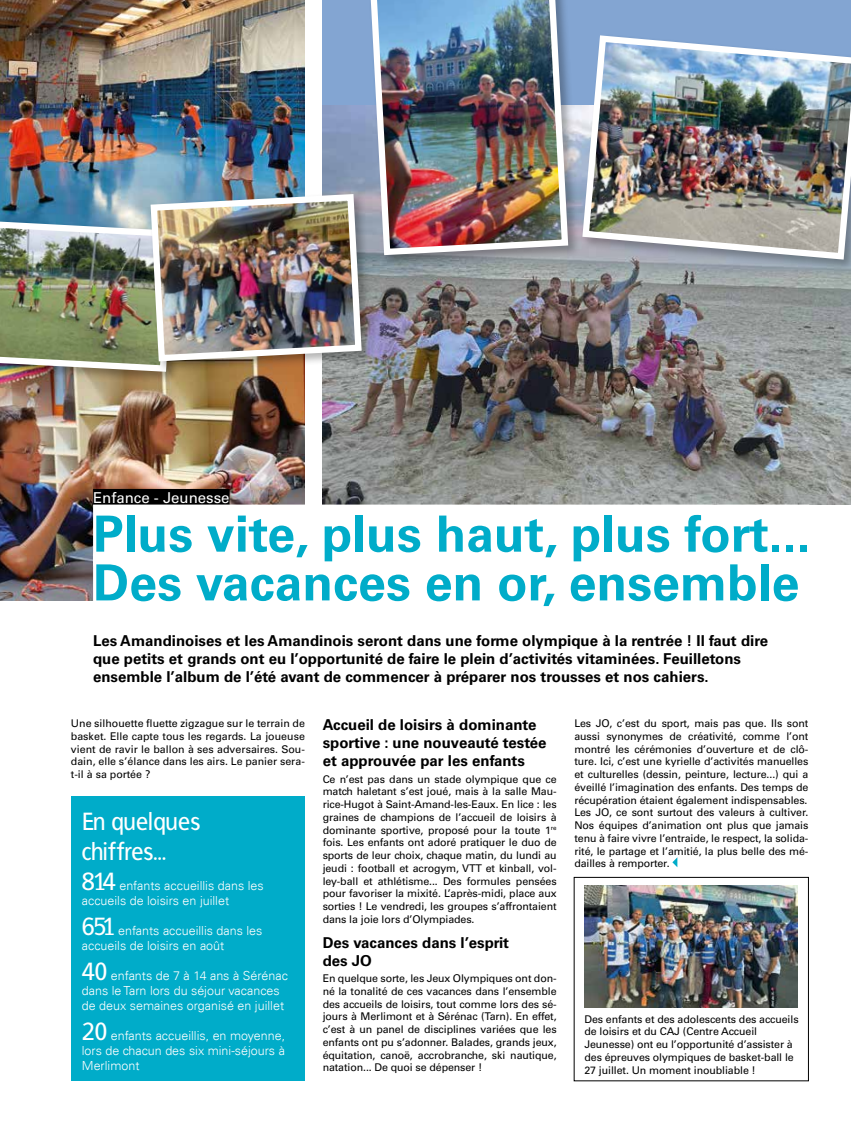
<style>
.page{position:relative;width:851px;height:1134px;background:#fff}
.page>*{position:absolute;margin:0;border:0;box-sizing:border-box;transform-origin:0 0}
.t1{font:700 50px/48.8px "Univers LT Std";color:#00acc9}
.t2{font:25px/30px "Francophil Sans";color:#fff}
.t3{font:700 15px/18px "Univers LT Std";color:#000}
.t4{font:15px "Univers LT Std";color:#fff}
.t5{font:300 12.5px/15px "Univers LT";color:#fff}
.t6{font:10.62px/12.8px "Univers LT Std";letter-spacing:-.01em;color:#000;text-align:justify}
.s1{font-family:"Francophil Sans";font-weight:400;font-size:25px}
</style>
<div class="page">
<div style="left:322px;top:0;width:528px;height:505px;background:#83a5d2"></div>
<img style="left:322px;top:105px;width:528px;height:400px">
<img style="left:0;top:375px;width:305px;height:225px">
<svg style="left:672px;top:857px;width:5px;height:10px"></svg>
<div style="left:71px;top:796px;width:234px;height:284px;background:#00acc9"></div>
<div style="left:93px;top:489px;width:136px;height:17px;background:#000"></div>
<div style="left:93px;top:505px;width:716px;height:61px;background:#fff"></div>
<div style="left:93px;top:553px;width:706px;height:62px;background:#fff"></div>
<div style="left:367px;top:0;width:213px;height:267px;background:#000;opacity:.3"></div>
<img style="left:366px;top:0;width:205px;height:258px">
<div style="left:580px;top:33px;width:270px;height:239px;background:#000;opacity:.3"></div>
<img style="left:579px;top:32px;width:271px;height:231px">
<img style="left:0;top:0;width:305px;height:191px">
<img style="left:585px;top:885px;width:212px;height:123px">
<div style="left:0;top:218px;width:186px;height:166px;background:#000;opacity:.3"></div>
<div style="left:148px;top:192px;width:226px;height:182px;background:#000;opacity:.3"></div>
<img style="left:0;top:191px;width:365px;height:184px">
<h3 class="t4" style="left:93px;top:489px;width:138px">Enfance - Jeunesse</h3>
<h1 class="t1" style="left:93px;top:510px;width:718px">Plus vite, plus haut, plus fort...<br>Des vacances en or, ensemble</h1>
<p class="t3" style="left:93px;top:631px;width:676px">Les Amandinoises et les Amandinois seront dans une forme olympique à la rentrée ! Il faut dire que petits et grands ont eu l’opportunité de faire le plein d’activités vitaminées. Feuilletons ensemble l’album de l’été avant de commencer à préparer nos trousses et nos cahiers.</p>
<p class="t6" style="left:71px;top:717px;width:235px">Une silhouette fluette zigzague sur le terrain de basket. Elle capte tous les regards. La joueuse vient de ravir le ballon à ses adversaires. Sou&shy;dain, elle s’élance dans les airs. Le panier sera&shy;t-il à sa portée ?</p>
<h3 class="t3" style="left:322px;top:716px;width:225px">Accueil de loisirs à dominante sportive : une nouveauté testée et approuvée par les enfants</h3>
<p class="t6" style="left:322px;top:772px;width:235px">Ce n’est pas dans un stade olympique que ce match haletant s’est joué, mais à la salle Mau&shy;rice-Hugot à Saint-Amand-les-Eaux. En lice : les graines de champions de l’accueil de loisirs à dominante sportive, proposé pour la toute 1<sup>re </sup>fois. Les enfants ont adoré pratiquer le duo de sports de leur choix, chaque matin, du lundi au jeudi : football et acrogym, VTT et kinball, vol&shy;ley-ball et athlétisme... Des formules pensées pour favoriser la mixité. L’après-midi, place aux sorties ! Le vendredi, les groupes s’affrontaient dans la joie lors d’Olympiades.</p>
<h3 class="t3" style="left:322px;top:934px;width:188px">Des vacances dans l’esprit des JO</h3>
<p class="t6" style="left:322px;top:972px;width:235px">En quelque sorte, les Jeux Olympiques ont don&shy;né la tonalité de ces vacances dans l’ensemble des accueils de loisirs, tout comme lors des sé&shy;jours à Merlimont et à Sérénac (Tarn). En effet, c’est à un panel de disciplines variées que les enfants ont pu s’adonner. Balades, grands jeux, équitation, canoë, accrobranche, ski nautique, natation... De quoi se dépenser !</p>
<h2 class="t2" style="left:82px;top:806px;width:120px">En quelques chiffres...</h2>
<p class="t5" style="left:82px;top:878px;width:183px"><span class="s1">814</span> enfants accueillis dans les accueils de loisirs en juillet</p>
<p class="t5" style="left:82px;top:923px;width:182px"><span class="s1">651</span> enfants accueillis dans les accueils de loisirs en août</p>
<p class="t5" style="left:82px;top:968px;width:207px"><span class="s1">40</span> enfants de 7 à 14 ans à Sérénac dans le Tarn lors du séjour vacances de deux semaines organisé en juillet</p>
<p class="t5" style="left:82px;top:1028px;width:205px;text-align:justify"><span class="s1">20</span> enfants accueillis, en moyenne, lors de chacun des six mini-séjours à Merlimont</p>
<p class="t6" style="left:574px;top:717px;width:235px">Les JO, c’est du sport, mais pas que. Ils sont aussi synonymes de créativité, comme l’ont montré les cérémonies d’ouverture et de clô&shy;ture. Ici, c’est une kyrielle d’activités manuelles et culturelles (dessin, peinture, lecture...) qui a éveillé l’imagination des enfants. Des temps de récupération étaient également indispensables.<br>Les JO, ce sont surtout des valeurs à cultiver.<br>Nos équipes d’animation ont plus que jamais tenu à faire vivre l’entraide, le respect, la solida&shy;rité, le partage et l’amitié, la plus belle des mé&shy;dailles à remporter.</p>
<p class="t6" style="left:584px;top:1012px;width:215px;text-align:left">Des enfants et des adolescents des accueils de loisirs et du CAJ (Centre Accueil Jeunesse) ont eu l’opportunité d’assister à des épreuves olympiques de basket-ball le 27 juillet. Un moment inoubliable !</p>
</div>
